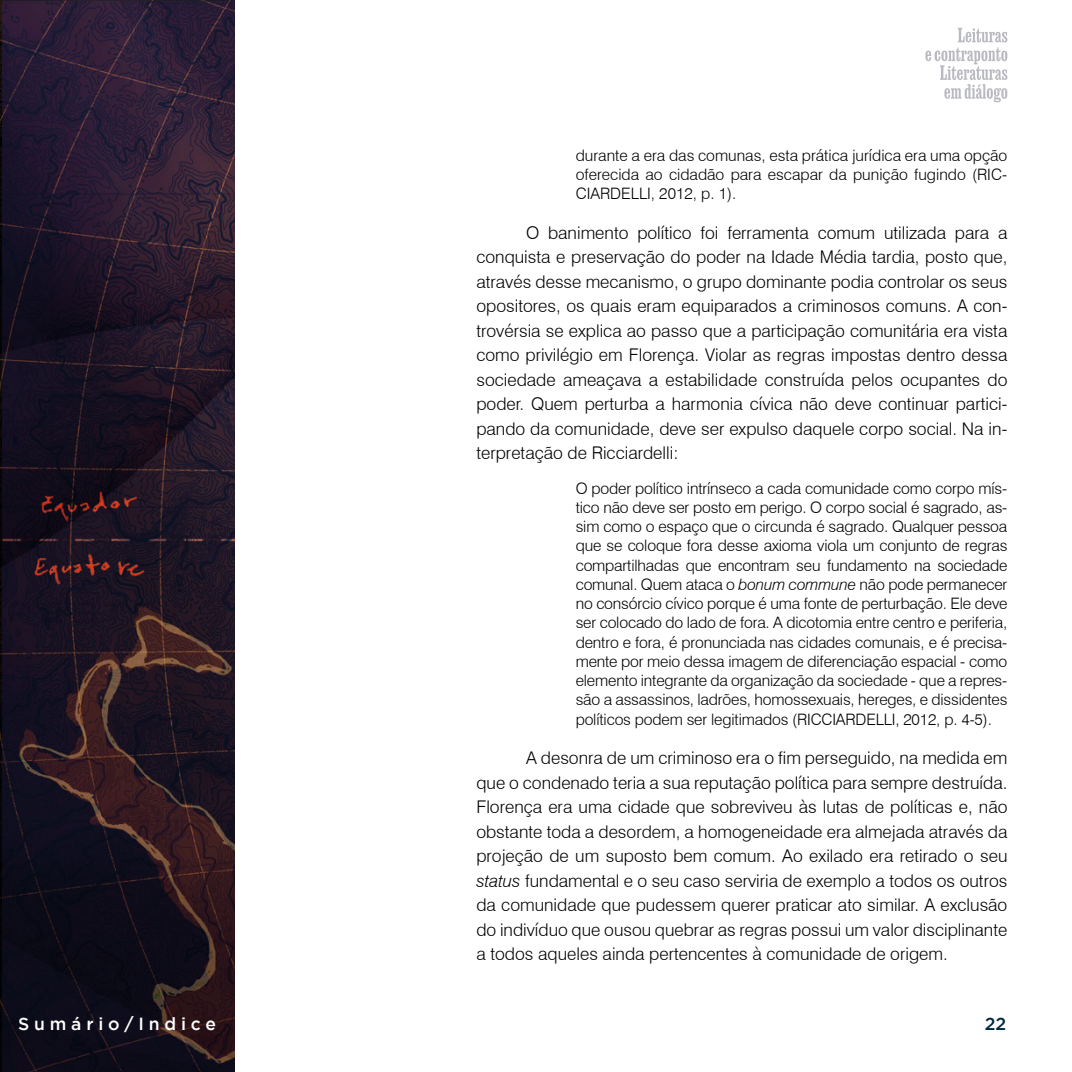
<style>
.page{position:relative;width:1072px;height:1072px;background:#fff}
.page>*{position:absolute;margin:0;border:0;box-sizing:border-box;transform-origin:0 0}
.t1{font:300 17.5px/24.5px "Swiss 721 BT";color:#000;text-align:justify}
.t2{font:500 17.5px "Gotham";letter-spacing:.275em;color:#fff}
.t3{font:500 17.5px "Gotham";color:#002940}
.t4{font:300 15.75px/19.2px "Swiss 721 BT";letter-spacing:-.005em;color:#000;text-align:justify}
.s1{font-style:italic}
</style>
<div class="page">
<img style="left:0;top:0;width:234px;height:1071px">
<svg style="left:925px;top:28px;width:82px;height:74px"></svg>
<p class="t4" style="left:575px;top:145px;width:433px">durante a era das comunas, esta prática jurídica era uma opção oferecida ao cidadão para escapar da punição fugindo (RIC-CIARDELLI, 2012, p. 1).</p>
<p class="t1" style="left:476px;top:220px;width:532px;text-indent:50px">O banimento político foi ferramenta comum utilizada para a conquista e preservação do poder na Idade Média tardia, posto que, através desse mecanismo, o grupo dominante podia controlar os seus opositores, os quais eram equiparados a criminosos comuns. A con&shy;trovérsia se explica ao passo que a participação comunitária era vista como privilégio em Florença. Violar as regras impostas dentro dessa sociedade ameaçava a estabilidade construída pelos ocupantes do poder. Quem perturba a harmonia cívica não deve continuar partici&shy;pando da comunidade, deve ser expulso daquele corpo social. Na in&shy;terpretação de Ricciardelli:</p>
<p class="t4" style="left:575px;top:478px;width:433px">O poder político intrínseco a cada comunidade como corpo mís&shy;tico não deve ser posto em perigo. O corpo social é sagrado, as&shy;sim como o espaço que o circunda é sagrado. Qualquer pessoa que se coloque fora desse axioma viola um conjunto de regras compartilhadas que encontram seu fundamento na sociedade comunal. Quem ataca o <span class="s1">bonum commune</span> não pode permanecer no consórcio cívico porque é uma fonte de perturbação. Ele deve ser colocado do lado de fora. A dicotomia entre centro e periferia, dentro e fora, é pronunciada nas cidades comunais, e é precisa&shy;mente por meio dessa imagem de diferenciação espacial - como elemento integrante da organização da sociedade - que a repres&shy;são a assassinos, ladrões, homossexuais, hereges, e dissidentes políticos podem ser legitimados (RICCIARDELLI, 2012, p. 4-5).</p>
<p class="t1" style="left:476px;top:745px;width:532px;text-indent:50px">A desonra de um criminoso era o fim perseguido, na medida em que o condenado teria a sua reputação política para sempre destruída.<br>Florença era uma cidade que sobreviveu às lutas de políticas e, não obstante toda a desordem, a homogeneidade era almejada através da projeção de um suposto bem comum. Ao exilado era retirado o seu <span class="s1">status</span> fundamental e o seu caso serviria de exemplo a todos os outros da comunidade que pudessem querer praticar ato similar. A exclusão do indivíduo que ousou quebrar as regras possui um valor disciplinante a todos aqueles ainda pertencentes à comunidade de origem.</p>
<p class="t2" style="left:18px;top:1014px;width:199px">Sumário/Indice</p>
<p class="t3" style="left:984px;top:1014px;width:23px">22</p>
</div>
